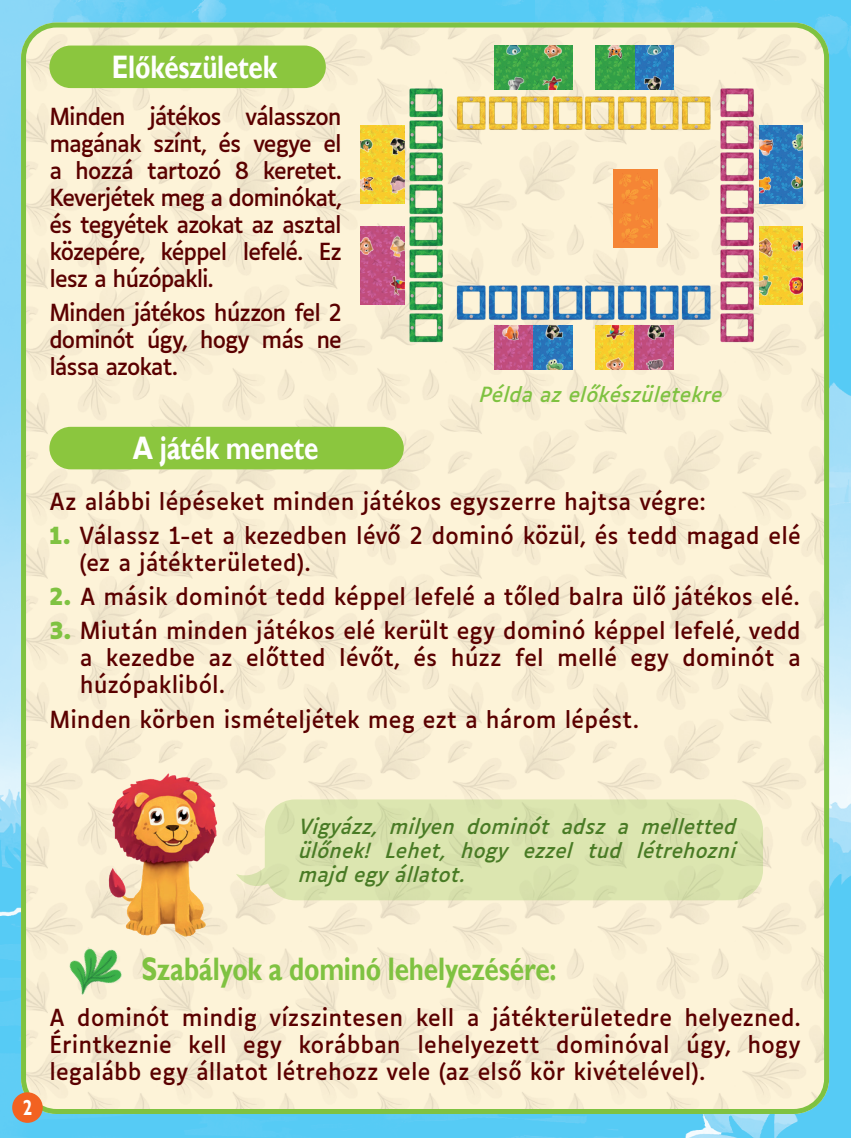
<style>
.page{position:relative;width:851px;height:1138px;background:#fff}
.page>*{position:absolute;margin:0;border:0;box-sizing:border-box;transform-origin:0 0}
.t1{font:700 32.5px "Gill Sans";letter-spacing:-.01em;color:#7fc241;scale:.8 1}
.t2{font:700 32.5px "Gill Sans";letter-spacing:-.005em;color:#fff;scale:.8 1}
.t3{font:22.5px/27px "Luciole";letter-spacing:.005em;color:#5a0000;text-align:justify}
.t4{font:700 21.5px "Gill Sans";color:#fff;scale:.8 1}
.t5{font:italic 20px/24px "Luciole";letter-spacing:.01em;color:#497b25;text-align:justify}
.t6{font:italic 20px "Luciole";letter-spacing:.01em;color:#7fc241}
.s1{font-weight:700;color:#7fc241}
</style>
<div class="page">
<img style="left:0;top:0;width:851px;height:1138px">
<img style="left:21px;top:23px;width:808px;height:1091px">
<div style="left:21px;top:23px;width:808px;height:1091px;border:5px solid #7fc241;border-radius:33px"></div>
<div style="left:49px;top:46px;width:277px;height:42px;background:#8bc63e;border-radius:21px"></div>
<div style="left:49px;top:427px;width:355px;height:42px;background:#8bc63e;border-radius:21px"></div>
<img style="left:54px;top:924px;width:85px;height:84px">
<img style="left:107px;top:766px;width:147px;height:173px">
<svg style="left:236px;top:799px;width:527px;height:101px;background:#dbe4b0"></svg>
<img style="left:596px;top:46px;width:78px;height:44px">
<img style="left:635px;top:90px;width:39px;height:1px">
<img style="left:596px;top:90px;width:39px;height:1px">
<img style="left:640px;top:73px;width:28px;height:17px">
<img style="left:640px;top:46px;width:28px;height:17px">
<img style="left:601px;top:46px;width:28px;height:17px">
<svg style="left:673px;top:89px;width:6px;height:6px"></svg>
<img style="left:494px;top:46px;width:78px;height:44px">
<img style="left:533px;top:90px;width:39px;height:1px">
<img style="left:494px;top:90px;width:39px;height:1px">
<img style="left:539px;top:73px;width:28px;height:17px">
<img style="left:500px;top:73px;width:28px;height:17px">
<img style="left:539px;top:46px;width:28px;height:17px">
<img style="left:500px;top:46px;width:28px;height:17px">
<svg style="left:572px;top:89px;width:6px;height:6px"></svg>
<img style="left:362px;top:125px;width:43px;height:78px">
<img style="left:361px;top:203px;width:44px;height:1px">
<img style="left:388px;top:131px;width:17px;height:28px">
<img style="left:388px;top:170px;width:17px;height:28px">
<img style="left:361px;top:131px;width:16px;height:28px">
<img style="left:361px;top:170px;width:16px;height:28px">
<svg style="left:404px;top:203px;width:4px;height:6px"></svg>
<img style="left:362px;top:227px;width:43px;height:78px">
<img style="left:361px;top:266px;width:1px;height:39px">
<img style="left:388px;top:232px;width:17px;height:28px">
<img style="left:388px;top:271px;width:17px;height:28px">
<img style="left:361px;top:232px;width:16px;height:28px">
<svg style="left:404px;top:304px;width:4px;height:7px"></svg>
<img style="left:495px;top:326px;width:77px;height:44px">
<img style="left:494px;top:326px;width:1px;height:44px">
<img style="left:500px;top:326px;width:28px;height:17px">
<img style="left:539px;top:326px;width:28px;height:17px">
<img style="left:539px;top:353px;width:28px;height:17px">
<svg style="left:572px;top:369px;width:6px;height:7px"></svg>
<img style="left:596px;top:326px;width:78px;height:44px">
<img style="left:601px;top:326px;width:28px;height:17px">
<img style="left:640px;top:326px;width:28px;height:17px">
<img style="left:601px;top:353px;width:28px;height:17px">
<img style="left:640px;top:353px;width:28px;height:17px">
<svg style="left:673px;top:369px;width:6px;height:7px"></svg>
<img style="left:614px;top:169px;width:44px;height:78px">
<img style="left:488px;top:95px;width:63px;height:36px">
<img style="left:553px;top:95px;width:30px;height:36px">
<img style="left:585px;top:95px;width:30px;height:36px">
<img style="left:617px;top:95px;width:30px;height:36px">
<img style="left:649px;top:95px;width:63px;height:36px">
<img style="left:456px;top:95px;width:30px;height:36px">
<img style="left:488px;top:285px;width:63px;height:35px">
<img style="left:553px;top:285px;width:30px;height:35px">
<img style="left:585px;top:285px;width:30px;height:35px">
<img style="left:617px;top:285px;width:30px;height:35px">
<img style="left:649px;top:285px;width:63px;height:35px">
<img style="left:456px;top:285px;width:30px;height:35px">
<img style="left:408px;top:248px;width:35px;height:30px">
<img style="left:408px;top:216px;width:35px;height:30px">
<img style="left:408px;top:184px;width:35px;height:30px">
<img style="left:408px;top:119px;width:35px;height:63px">
<img style="left:408px;top:87px;width:35px;height:30px">
<img style="left:408px;top:280px;width:35px;height:63px">
<img style="left:719px;top:248px;width:35px;height:30px">
<img style="left:719px;top:216px;width:35px;height:30px">
<img style="left:719px;top:184px;width:35px;height:30px">
<img style="left:719px;top:119px;width:35px;height:63px">
<img style="left:719px;top:87px;width:35px;height:30px">
<img style="left:719px;top:280px;width:35px;height:63px">
<img style="left:759px;top:227px;width:44px;height:78px">
<img style="left:759px;top:271px;width:17px;height:28px">
<img style="left:759px;top:232px;width:17px;height:28px">
<img style="left:786px;top:271px;width:17px;height:28px">
<img style="left:786px;top:232px;width:17px;height:28px">
<svg style="left:802px;top:304px;width:7px;height:7px"></svg>
<img style="left:759px;top:125px;width:44px;height:78px">
<img style="left:759px;top:203px;width:44px;height:1px">
<img style="left:759px;top:170px;width:17px;height:28px">
<img style="left:759px;top:131px;width:17px;height:28px">
<img style="left:786px;top:170px;width:17px;height:28px">
<img style="left:786px;top:131px;width:17px;height:28px">
<svg style="left:802px;top:203px;width:7px;height:6px"></svg>
<div style="left:12px;top:1092px;width:31px;height:31px;background:#f26221;border-radius:50%"></div>
<h1 class="t2" style="left:112px;top:48px;width:208px">Előkészületek</h1>
<p class="t3" style="left:49px;top:102px;width:294px">Minden játékos válasszon magának színt, és vegye el a hozzá tartozó 8 keretet.<br>Keverjétek meg a dominókat, és tegyétek azokat az asztal közepére, képpel lefelé. Ez lesz a húzópakli.</p>
<p class="t3" style="left:49px;top:298px;width:294px">Minden játékos húzzon fel 2 dominót úgy, hogy más ne lássa azokat.</p>
<h1 class="t2" style="left:133px;top:429px;width:234px">A játék menete</h1>
<p class="t6" style="left:480px;top:376px;width:244px">Példa az előkészületekre</p>
<p class="t3" style="left:49px;top:486px;width:657px">Az alábbi lépéseket minden játékos egyszerre hajtsa végre:</p>
<p class="t3" style="left:79px;top:520px;width:723px;text-indent:-30px"><span class="s1">1.</span> Válassz 1-et a kezedben lévő 2 dominó közül, és tedd magad elé (ez a játékterületed).</p>
<p class="t3" style="left:49px;top:581px;width:751px"><span class="s1">2.</span> A másik dominót tedd képpel lefelé a tőled balra ülő játékos elé.</p>
<p class="t3" style="left:80px;top:616px;width:722px;text-indent:-30px"><span class="s1">3.</span> Miután minden játékos elé került egy dominó képpel lefelé, vedd a kezedbe az előtted lévőt, és húzz fel mellé egy dominót a húzópakliból.</p>
<p class="t3" style="left:49px;top:704px;width:591px">Minden körben ismételjétek meg ezt a három lépést.</p>
<p class="t5" style="left:299px;top:813px;width:439px">Vigyázz, milyen dominót adsz a melletted ülőnek! Lehet, hogy ezzel tud létrehozni majd egy állatot.</p>
<p class="t4" style="left:23px;top:1095px;width:13px">2</p>
<h1 class="t1" style="left:142px;top:949px;width:520px">Szabályok a dominó lehelyezésére:</h1>
<p class="t3" style="left:49px;top:1002px;width:753px">A dominót mindig vízszintesen kell a játékterületedre helyezned.<br>Érintkeznie kell egy korábban lehelyezett dominóval úgy, hogy legalább egy állatot létrehozz vele (az első kör kivételével).</p>
</div>
